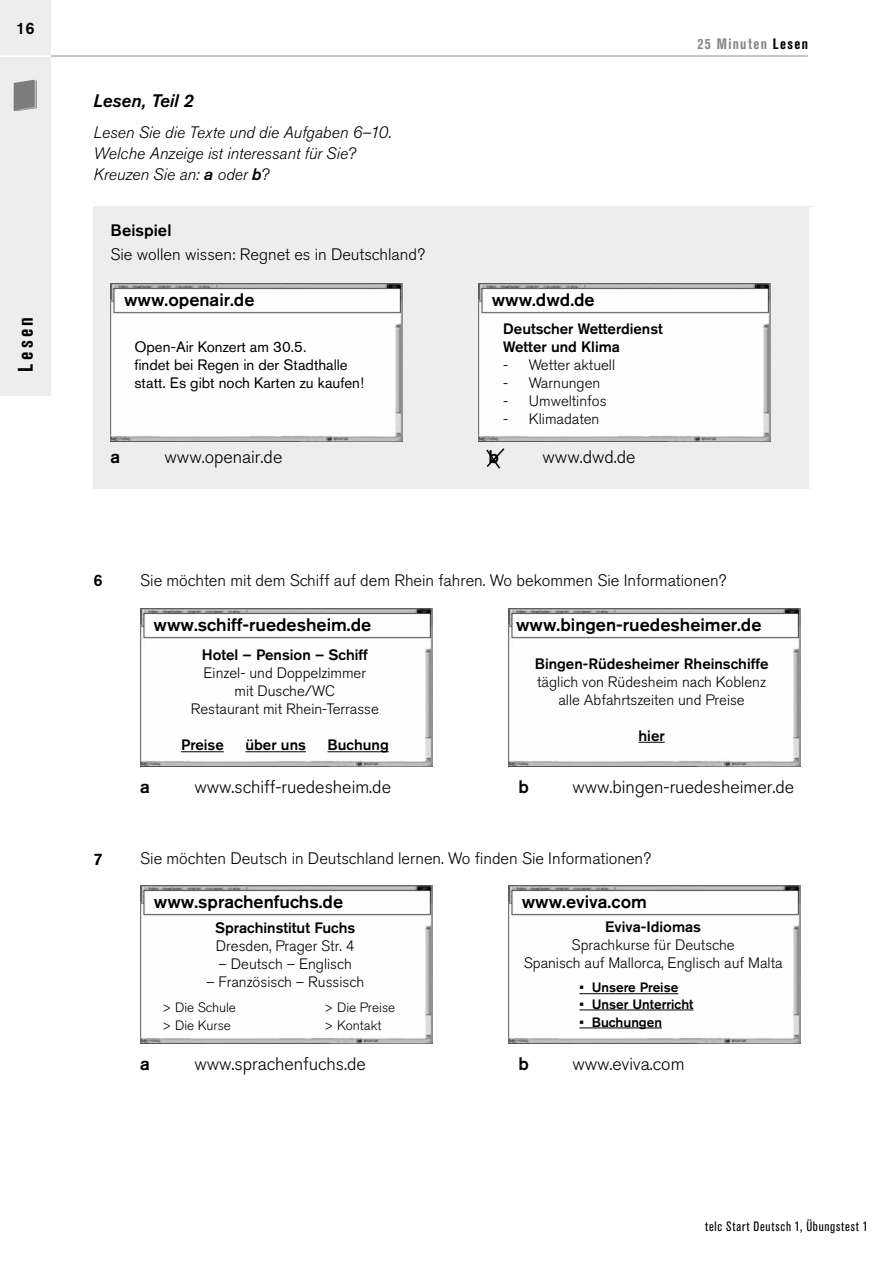
<style>
.page{position:relative;width:893px;height:1263px;background:#fff}
.page>*{position:absolute;margin:0;border:0;box-sizing:border-box;transform-origin:0 0}
.t1{font:700 condensed 21px "Akzidenz Grotesk Pro";letter-spacing:.165em;color:#000}
.t2{font:500 18px "Akzidenz Grotesk Pro";color:#000}
.t3{font:300 18px "Akzidenz Grotesk Pro";color:#000}
.t4{font:italic 500 18px "Akzidenz Grotesk Pro";color:#000}
.t5{font:300 16.5px "Akzidenz Grotesk Pro";color:#000}
.t6{font:italic 300 16.5px/21px "Akzidenz Grotesk Pro";color:#000}
.t7{font:500 16.5px "Akzidenz Grotesk Pro";letter-spacing:.005em;color:#000}
.t8{font:300 15px/18px "Akzidenz Grotesk Pro";color:#000;text-align:center}
.t9{font:500 15px/18px "Akzidenz Grotesk Pro";color:#000}
.t10{font:15px/18px "Akzidenz Grotesk Pro";color:#000}
.t11{font:700 condensed 15px "Akzidenz Grotesk Pro";letter-spacing:.09em;color:#878787}
.t12{font:500 13.5px "Akzidenz Grotesk Pro";color:#000}
.t13{font:300 13.5px "Akzidenz Grotesk Pro";color:#000}
.t14{font:condensed 13.5px "Akzidenz Grotesk Pro";letter-spacing:.06em;color:#000}
.s1{font-weight:500}
.s2{color:#000}
</style>
<div class="page">
<div style="left:0;top:0;width:51px;height:395px;background:#ededed"></div>
<hr style="left:0;top:55px;width:51px;height:2px;background:#fff">
<hr style="left:51px;top:55px;width:757px;height:2px;background:#b3b2b2">
<svg style="left:14px;top:80px;width:23px;height:31px"></svg>
<div style="left:94px;top:207px;width:720px;height:282px;background:#ededed"></div>
<div style="left:809px;top:207px;width:9px;height:282px;background:#fff"></div>
<img style="left:478px;top:284px;width:292px;height:158px">
<img style="left:111px;top:284px;width:292px;height:158px">
<svg style="left:486px;top:448px;width:19px;height:21px"></svg>
<img style="left:140px;top:608px;width:292px;height:158px">
<img style="left:508px;top:608px;width:292px;height:158px">
<hr style="left:181px;top:751px;width:43px;height:1px;background:#000">
<hr style="left:245px;top:751px;width:61px;height:1px;background:#000">
<hr style="left:328px;top:751px;width:61px;height:1px;background:#000">
<svg style="left:638px;top:742px;width:27px;height:1px"></svg>
<img style="left:140px;top:886px;width:292px;height:158px">
<img style="left:508px;top:886px;width:292px;height:158px">
<hr style="left:579px;top:993px;width:99px;height:1px;background:#000">
<hr style="left:579px;top:1009px;width:114px;height:1px;background:#000">
<hr style="left:579px;top:1027px;width:83px;height:1px;background:#000">
<p class="t7" style="left:16px;top:18px;width:20px">16</p>
<h1 class="t1" style="left:12px;top:372px;width:56px;rotate:-90deg">Lesen</h1>
<p class="t4" style="left:94px;top:89px;width:102px">Lesen, Teil 2</p>
<p class="t6" style="left:94px;top:122px;width:300px">Lesen Sie die Texte und die Aufgaben 6–10.<br>Welche Anzeige ist interessant für Sie?<br>Kreuzen Sie an: <span class="s1">a</span> oder <span class="s1">b</span>?</p>
<p class="t7" style="left:111px;top:220px;width:62px">Beispiel</p>
<p class="t5" style="left:111px;top:244px;width:316px">Sie wollen wissen: Regnet es in Deutschland?</p>
<p class="t2" style="left:124px;top:288px;width:132px">www.openair.de</p>
<p class="t2" style="left:492px;top:288px;width:105px">www.dwd.de</p>
<p class="t10" style="left:134px;top:338px;width:231px">Open-Air Konzert am 30.5.<br>findet bei Regen in der Stadthalle statt. Es gibt noch Karten zu kaufen!</p>
<p class="t9" style="left:503px;top:319px;width:161px">Deutscher Wetterdienst<br>Wetter und Klima</p>
<p class="t8" style="left:503px;top:356px;width:113px">- Wetter aktuell</p>
<p class="t8" style="left:503px;top:374px;width:99px">- Warnungen</p>
<p class="t8" style="left:503px;top:392px;width:105px">- Umweltinfos</p>
<p class="t8" style="left:503px;top:410px;width:98px">- Klimadaten</p>
<p class="t2" style="left:111px;top:445px;width:11px">a</p>
<p class="t3" style="left:165px;top:445px;width:119px">www.openair.de</p>
<p class="t2" style="left:489px;top:445px;width:12px">b</p>
<p class="t3" style="left:543px;top:445px;width:95px">www.dwd.de</p>
<p class="t11" style="left:697px;top:34px;width:112px">25 Minuten <span class="s2">Lesen</span></p>
<p class="t7" style="left:94px;top:569px;width:11px">6</p>
<p class="t5" style="left:140px;top:569px;width:588px">Sie möchten mit dem Schiff auf dem Rhein fahren. Wo bekommen Sie Informationen?</p>
<p class="t2" style="left:154px;top:613px;width:219px">www.schiff-ruedesheim.de</p>
<p class="t9" style="left:202px;top:646px;width:168px">Hotel – Pension – Schiff</p>
<p class="t8" style="left:191px;top:664px;width:190px">Einzel- und Doppelzimmer<br>mit Dusche/WC<br>Restaurant mit Rhein-Terrasse</p>
<p class="t9" style="left:181px;top:736px;width:44px">Preise</p>
<p class="t9" style="left:245px;top:736px;width:62px">über uns</p>
<p class="t9" style="left:328px;top:736px;width:63px">Buchung</p>
<p class="t2" style="left:516px;top:613px;width:247px">www.bingen-ruedesheimer.de</p>
<p class="t9" style="left:535px;top:654px;width:235px">Bingen-Rüdesheimer Rheinschiffe</p>
<p class="t8" style="left:537px;top:672px;width:230px">täglich von Rüdesheim nach Koblenz alle Abfahrtszeiten und Preise</p>
<p class="t9" style="left:638px;top:726px;width:28px">hier</p>
<p class="t2" style="left:140px;top:775px;width:11px">a</p>
<p class="t3" style="left:194px;top:775px;width:198px">www.schiff-ruedesheim.de</p>
<p class="t2" style="left:518px;top:775px;width:12px">b</p>
<p class="t3" style="left:572px;top:775px;width:223px">www.bingen-ruedesheimer.de</p>
<p class="t7" style="left:94px;top:848px;width:11px">7</p>
<p class="t5" style="left:140px;top:847px;width:512px">Sie möchten Deutsch in Deutschland lernen. Wo finden Sie Informationen?</p>
<p class="t2" style="left:154px;top:890px;width:191px">www.sprachenfuchs.de</p>
<p class="t2" style="left:522px;top:890px;width:127px">www.eviva.com</p>
<p class="t9" style="left:215px;top:919px;width:142px">Sprachinstitut Fuchs</p>
<p class="t8" style="left:216px;top:937px;width:140px">Dresden, Prager Str. 4</p>
<p class="t8" style="left:219px;top:955px;width:135px">– Deutsch – Englisch</p>
<p class="t8" style="left:206px;top:973px;width:159px">– Französisch – Russisch</p>
<p class="t13" style="left:162px;top:998px;width:76px">&gt; Die Schule</p>
<p class="t13" style="left:324px;top:998px;width:73px">&gt; Die Preise</p>
<p class="t13" style="left:162px;top:1016px;width:71px">&gt; Die Kurse</p>
<p class="t13" style="left:324px;top:1016px;width:59px">&gt; Kontakt</p>
<p class="t9" style="left:605px;top:917px;width:97px">Eviva-Idiomas</p>
<p class="t8" style="left:524px;top:935px;width:260px">Sprachkurse für Deutsche<br>Spanisch auf Mallorca, Englisch auf Malta</p>
<p class="t12" style="left:579px;top:979px;width:100px">• Unsere Preise</p>
<p class="t12" style="left:579px;top:995px;width:115px">• Unser Unterricht</p>
<p class="t12" style="left:579px;top:1013px;width:84px">• Buchungen</p>
<p class="t2" style="left:140px;top:1052px;width:11px">a</p>
<p class="t3" style="left:194px;top:1052px;width:173px">www.sprachenfuchs.de</p>
<p class="t2" style="left:518px;top:1052px;width:12px">b</p>
<p class="t3" style="left:572px;top:1052px;width:114px">www.eviva.com</p>
<p class="t14" style="left:705px;top:1217px;width:164px">telc Start Deutsch 1, Übungstest 1</p>
</div>
